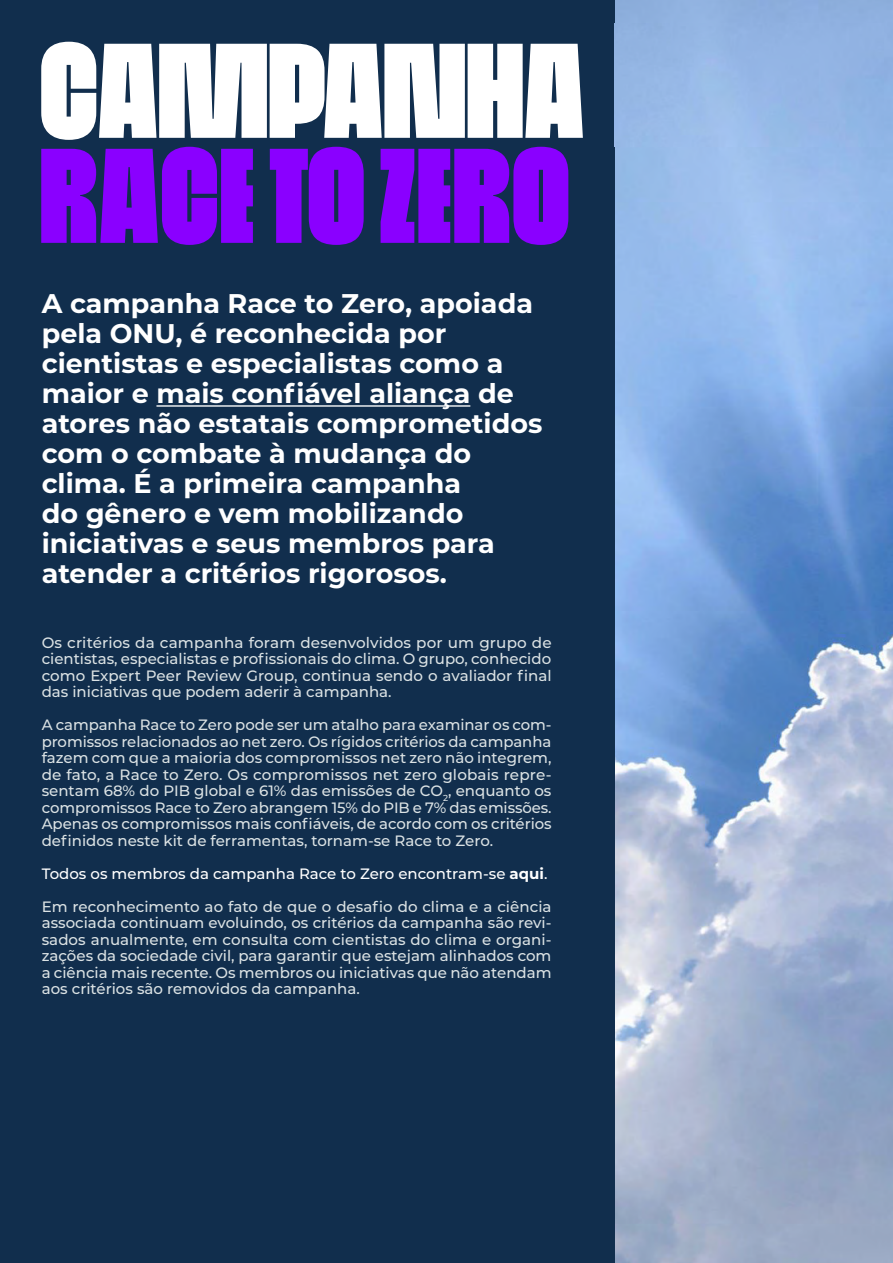
<style>
.page{position:relative;width:893px;height:1263px;background:#112e4d}
.page>*{position:absolute;margin:0;border:0;box-sizing:border-box;transform-origin:0 0}
.t1{font:135px "Cinderblock 50";color:#8a00ff}
.t2{font:135px "Cinderblock 50";letter-spacing:-.01em;color:#fff}
.t3{font:700 27px/30px "Montserrat";color:#fff}
.t4{font:500 15px/16.5px "Montserrat";color:#dbe2e4;text-align:justify}
.t5{font:500 15px "Montserrat";color:#fff}
.s1{font-weight:700}
</style>
<div class="page">
<img style="left:615px;top:0;width:278px;height:1263px">
<img style="left:615px;top:23px;width:269px;height:123px">
<hr style="left:156px;top:405px;width:314px;height:2px;background:#fff">
<h1 class="t2" style="left:39px;top:16px;width:547px">CAMPANHA</h1>
<h1 class="t1" style="left:39px;top:121px;width:533px">RACE TO ZERO</h1>
<p class="t3" style="left:42px;top:287px;width:502px">A campanha Race to Zero, apoiada pela ONU, é reconhecida por cientistas e especialistas como a maior e mais confiável aliança de atores não estatais comprometidos com o combate à mudança do clima. É a primeira campanha<br>do gênero e vem mobilizando iniciativas e seus membros para atender a critérios rigorosos.</p>
<p class="t4" style="left:42px;top:634px;width:511px">Os critérios da campanha foram desenvolvidos por um grupo de cientistas, especialistas e profissionais do clima. O grupo, conhecido como Expert Peer Review Group, continua sendo o avaliador final das iniciativas que podem aderir à campanha.</p>
<p class="t4" style="left:42px;top:716px;width:511px">A campanha Race to Zero pode ser um atalho para examinar os com&shy;promissos relacionados ao net zero. Os rígidos critérios da campanha fazem com que a maioria dos compromissos net zero não integrem, de fato, a Race to Zero. Os compromissos net zero globais repre&shy;sentam 68% do PIB global e 61% das emissões de CO<sub>2</sub>, enquanto os compromissos Race to Zero abrangem 15% do PIB e 7% das emissões.<br>Apenas os compromissos mais confiáveis, de acordo com os critérios definidos neste kit de ferramentas, tornam-se Race to Zero.</p>
<p class="t5" style="left:42px;top:863px;width:507px">Todos os membros da campanha Race to Zero encontram-se <span class="s1">aqui</span>.</p>
<p class="t4" style="left:42px;top:898px;width:511px">Em reconhecimento ao fato de que o desafio do clima e a ciência associada continuam evoluindo, os critérios da campanha são revi&shy;sados anualmente, em consulta com cientistas do clima e organi&shy;zações da sociedade civil, para garantir que estejam alinhados com a ciência mais recente. Os membros ou iniciativas que não atendam aos critérios são removidos da campanha.</p>
</div>
